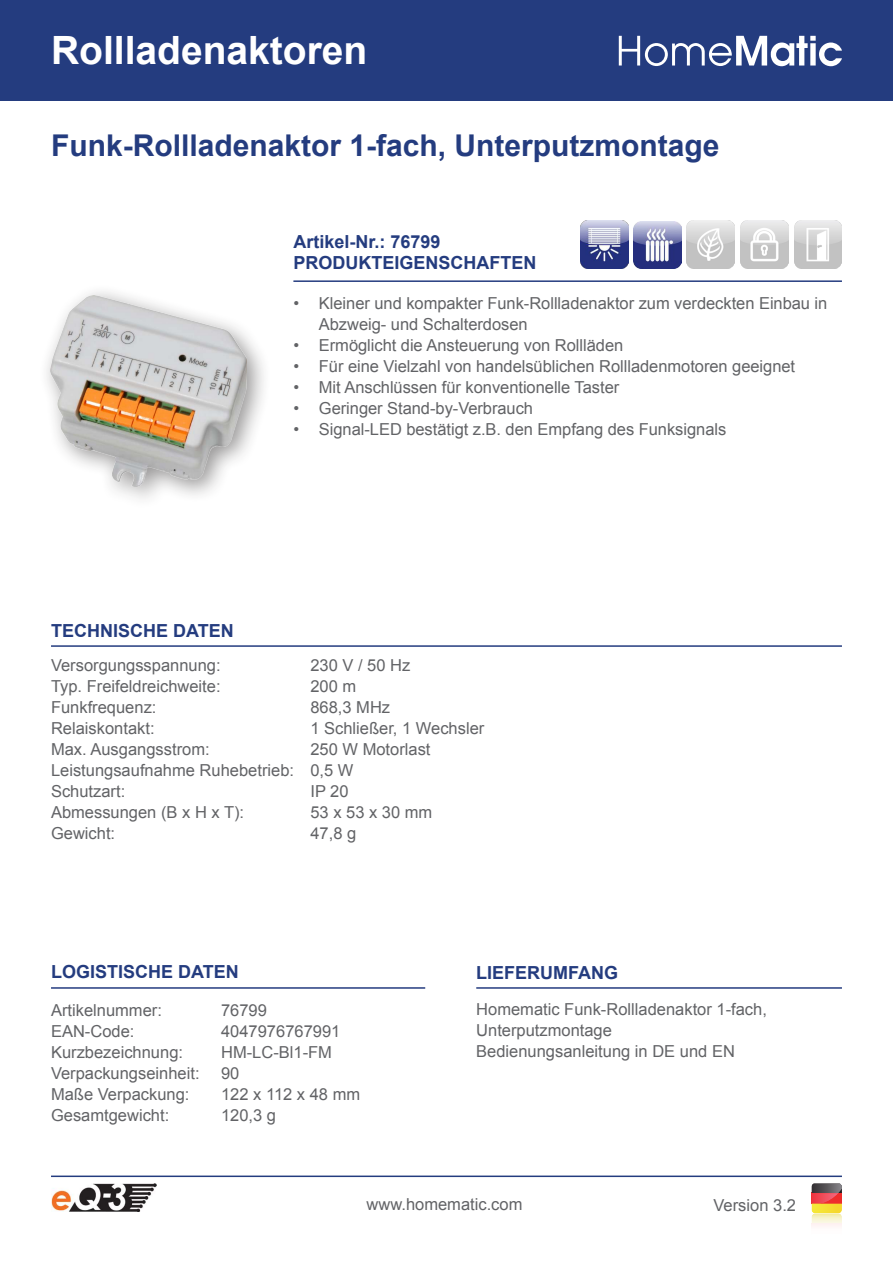
<style>
.page{position:relative;width:893px;height:1263px;background:#fff}
.page>*{position:absolute;margin:0;border:0;box-sizing:border-box;transform-origin:0 0}
.t1{font:700 39px "Arial";color:#fff}
.t2{font:700 30px "Arial";color:#243c7f}
.t3{font:700 18px/21px "Arial";color:#243c7f}
.t4{font:16.5px/21px "Arial";color:#626366}
</style>
<div class="page">
<img style="left:811px;top:1193px;width:31px;height:33px">
<img style="left:811px;top:1193px;width:27px;height:10px">
<img style="left:811px;top:1183px;width:31px;height:10px">
<svg style="left:811px;top:1203px;width:11px;height:2px"></svg>
<hr style="left:51px;top:1175px;width:791px;height:2px;background:#243c7f">
<hr style="left:51px;top:987px;width:374px;height:2px;background:#243c7f">
<hr style="left:476px;top:987px;width:366px;height:2px;background:#243c7f">
<hr style="left:51px;top:645px;width:791px;height:2px;background:#243c7f">
<hr style="left:293px;top:280px;width:549px;height:2px;background:#243c7f">
<div style="left:38px;top:283px;width:233px;height:228px;background:#221f1f;opacity:.47"></div>
<img style="left:50px;top:296px;width:197px;height:191px">
<img style="left:51px;top:1183px;width:105px;height:29px">
<div style="left:0;top:0;width:893px;height:101px;background:#243c7f"></div>
<svg style="left:619px;top:36px;width:223px;height:30px"></svg>
<img style="left:794px;top:221px;width:48px;height:48px">
<img style="left:741px;top:221px;width:48px;height:48px">
<img style="left:580px;top:221px;width:48px;height:48px">
<img style="left:686px;top:221px;width:48px;height:48px">
<img style="left:634px;top:221px;width:47px;height:48px">
<h1 class="t1" style="left:51px;top:36px;width:318px">Rollladenaktoren</h1>
<h2 class="t2" style="left:51px;top:134px;width:670px">Funk-Rollladenaktor 1-fach, Unterputzmontage</h2>
<p class="t3" style="left:293px;top:232px;width:244px">Artikel-Nr.: 76799<br>PRODUKTEIGENSCHAFTEN</p>
<p class="t4" style="left:319px;top:293px;width:510px;text-indent:-26px">• Kleiner und kompakter Funk-Rollladenaktor zum verdeckten Einbau in<br>Abzweig- und Schalterdosen</p>
<p class="t4" style="left:293px;top:335px;width:331px">• Ermöglicht die Ansteuerung von Rollläden</p>
<p class="t4" style="left:293px;top:356px;width:503px">• Für eine Vielzahl von handelsüblichen Rollladenmotoren geeignet</p>
<p class="t4" style="left:293px;top:377px;width:327px">• Mit Anschlüssen für konventionelle Taster</p>
<p class="t4" style="left:293px;top:398px;width:241px">• Geringer Stand-by-Verbrauch</p>
<p class="t4" style="left:293px;top:419px;width:434px">• Signal-LED bestätigt z.B. den Empfang des Funksignals</p>
<p class="t3" style="left:51px;top:622px;width:184px">TECHNISCHE DATEN</p>
<p class="t4" style="left:51px;top:656px;width:245px">Versorgungsspannung:<br>Typ. Freifeldreichweite:<br>Funkfrequenz:<br>Relaiskontakt:<br>Max. Ausgangsstrom:<br>Leistungsaufnahme Ruhebetrieb:<br>Schutzart:<br>Abmessungen (B x H x T):<br>Gewicht:</p>
<p class="t4" style="left:310px;top:656px;width:175px">230 V / 50 Hz<br>200 m<br>868,3 MHz<br>1 Schließer, 1 Wechsler<br>250 W Motorlast<br>0,5 W<br>IP 20<br>53 x 53 x 30 mm<br>47,8 g</p>
<p class="t3" style="left:51px;top:963px;width:189px">LOGISTISCHE DATEN</p>
<p class="t3" style="left:476px;top:964px;width:143px">LIEFERUMFANG</p>
<p class="t4" style="left:51px;top:1001px;width:150px">Artikelnummer:<br>EAN-Code:<br>Kurzbezeichnung:<br>Verpackungseinheit:<br>Maße Verpackung:<br>Gesamtgewicht:</p>
<p class="t4" style="left:476px;top:1001px;width:292px">Homematic Funk-Rollladenaktor 1-fach,<br>Unterputzmontage<br>Bedienungsanleitung in DE und EN</p>
<p class="t4" style="left:221px;top:1001px;width:141px">76799<br>4047976767991<br>HM-LC-Bl1-FM<br>90<br>122 x 112 x 48 mm<br>120,3 g</p>
<p class="t4" style="left:367px;top:1195px;width:157px">www.homematic.com</p>
<p class="t4" style="left:713px;top:1196px;width:84px">Version 3.2</p>
</div>
